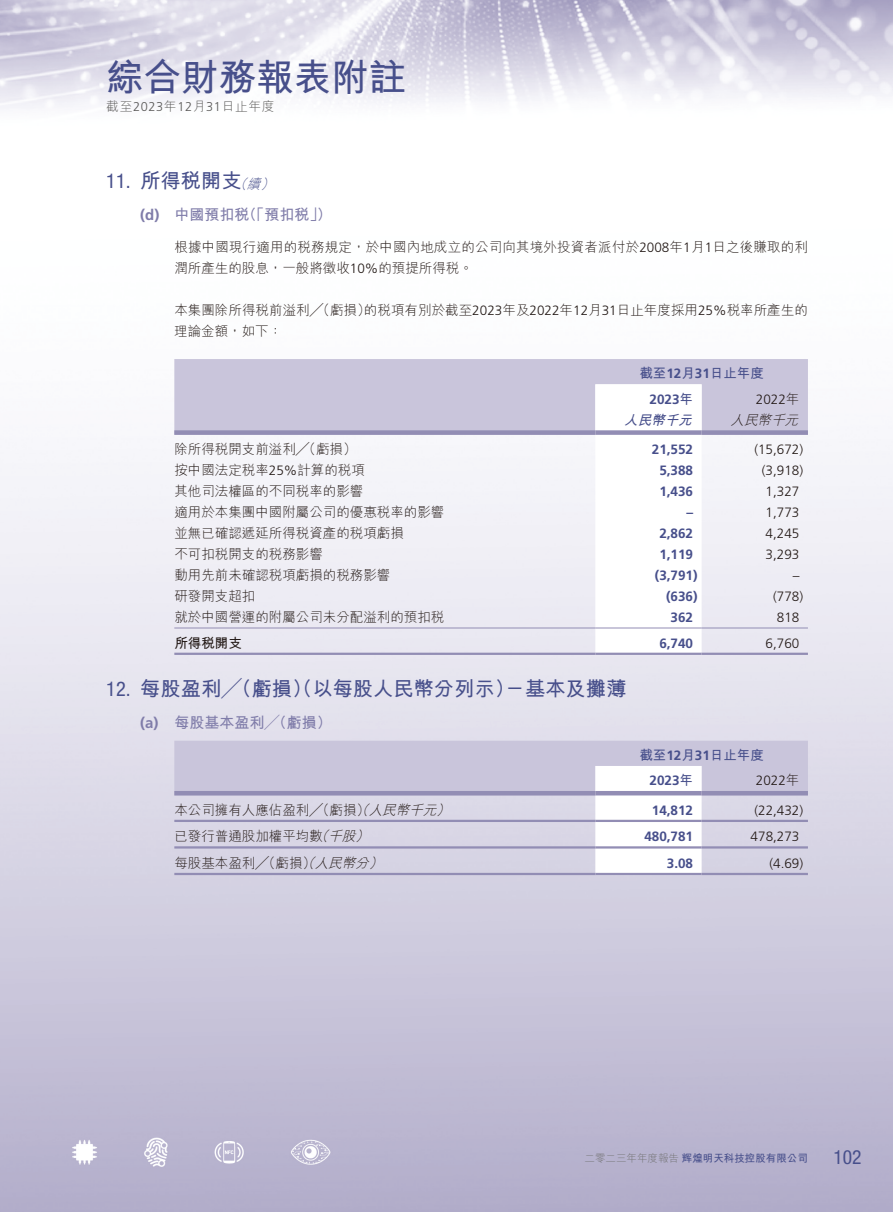
<style>
.page{position:relative;width:893px;height:1212px;background:#fff}
.page>*{position:absolute;margin:0;border:0;box-sizing:border-box;transform-origin:0 0}
.t1{font:700 37.5px "M Hei HK";color:#474f8b}
.t2{font:700 20.25px "M Hei HK";color:#474f8b}
.t3{font:condensed 20.25px "Helvetica Neue LT Std";color:#474f8b}
.t4{font:condensed 19.5px "Helvetica Neue LT Std";color:#474f8b}
.t5{font:700 15px "M Hei HK";color:#7f7ca9}
.t6{font:700 15px "Frutiger LT Std";color:#7f7ca9}
.t7{font:300 13.5px/21px "M Hei HK";color:#231916}
.t8{font:300 13.5px "Frutiger LT Std";color:#231916}
.t9{font:700 13.5px "Frutiger LT Std";color:#474f8b}
.t10{font:700 13.5px "M Hei HK";color:#474f8b}
.t11{font:italic 300 13.5px "M Hei HK";color:#231916}
.t12{font:italic 700 13.5px "M Hei HK";color:#474f8b}
.t13{font:700 13.5px "M Hei HK";color:#231916}
.t14{font:italic 300 13.5px "M Hei HK";color:#474f8b}
.t15{font:300 12.75px "M Hei HK";letter-spacing:.05em;color:#595857}
.t16{font:700 10.5px "M Hei HKS";color:#474f8b}
.s1{font-family:"Frutiger LT Std"}
.s2{font-family:"M Hei HK"}
.s3{font-style:italic}
.s4{font-family:"M Hei HK";font-weight:300;color:#727272}
</style>
<div class="page">
<img style="left:0;top:0;width:893px;height:1212px">
<div style="left:174px;top:359px;width:634px;height:71px;background:#c9c5db"></div>
<svg style="left:595px;top:384px;width:107px;height:269px"></svg>
<div style="left:174px;top:430px;width:421px;height:5px;background:#928db4"></div>
<div style="left:595px;top:430px;width:107px;height:5px;background:#928db4"></div>
<div style="left:702px;top:430px;width:106px;height:5px;background:#928db4"></div>
<hr style="left:174px;top:628px;width:421px;height:1px;background:#928db4">
<hr style="left:595px;top:628px;width:107px;height:1px;background:#928db4">
<hr style="left:702px;top:628px;width:106px;height:1px;background:#928db4">
<hr style="left:174px;top:653px;width:421px;height:2px;background:#928db4">
<hr style="left:595px;top:653px;width:107px;height:2px;background:#928db4">
<hr style="left:702px;top:653px;width:106px;height:2px;background:#928db4">
<svg style="left:174px;top:741px;width:634px;height:132px;background:#d7d4e4"></svg>
<hr style="left:174px;top:791px;width:421px;height:4px;background:#928db4">
<hr style="left:595px;top:791px;width:107px;height:4px;background:#928db4">
<hr style="left:702px;top:791px;width:106px;height:4px;background:#928db4">
<hr style="left:174px;top:820px;width:421px;height:2px;background:#928db4">
<hr style="left:595px;top:820px;width:107px;height:2px;background:#928db4">
<hr style="left:702px;top:820px;width:106px;height:2px;background:#928db4">
<hr style="left:174px;top:846px;width:421px;height:2px;background:#928db4">
<hr style="left:595px;top:846px;width:107px;height:2px;background:#928db4">
<hr style="left:702px;top:846px;width:106px;height:2px;background:#928db4">
<hr style="left:174px;top:873px;width:421px;height:2px;background:#928db4">
<hr style="left:595px;top:873px;width:107px;height:2px;background:#928db4">
<hr style="left:702px;top:873px;width:106px;height:2px;background:#928db4">
<h1 class="t1" style="left:106px;top:50px;width:301px">綜合財務報表附註</h1>
<p class="t15" style="left:106px;top:100px;width:170px">截至<span class="s1">2023</span>年<span class="s1">12</span>月<span class="s1">31</span>日止年度</p>
<h2 class="t3" style="left:106px;top:169px;width:26px">11.</h2>
<h2 class="t3" style="left:106px;top:677px;width:26px">12.</h2>
<h2 class="t2" style="left:140px;top:166px;width:103px">所得稅開支</h2>
<p class="t14" style="left:247px;top:177px;width:19px">續</p>
<p class="t14" style="left:233px;top:177px;width:19px">（</p>
<p class="t14" style="left:260px;top:177px;width:19px">(</p>
<p class="t6" style="left:140px;top:206px;width:21px">d( )</p>
<p class="t5" style="left:174px;top:204px;width:76px">中國預扣稅</p>
<p class="t5" style="left:242px;top:204px;width:91px">（「預扣稅 (「</p>
<p class="t7" style="left:174px;top:237px;width:635px">根據中國現行適用的稅務規定，於中國內地成立的公司向其境外投資者派付於<span class="s1">2008</span>年月<span class="s1">1 1</span>日之後賺取的利潤所產生的股息，一般將徵收<span class="s1">10%</span>的預提所得稅。</p>
<p class="t7" style="left:364px;top:300px;width:445px">的稅項有別於截至<span class="s1">2023</span>年及<span class="s1">2022</span>年<span class="s1">12</span>月<span class="s1">31</span>日止年度採用<span class="s1">25%</span>稅率所產生的</p>
<p class="t7" style="left:174px;top:300px;width:198px">本集團除所得稅前溢利╱（虧損）理論金額，如下：</p>
<p class="t10" style="left:639px;top:364px;width:126px">截至<span class="s1">12</span>月<span class="s1">31</span>日止年度</p>
<p class="t8" style="left:756px;top:391px;width:45px">2022<span class="s2">年</span></p>
<p class="t9" style="left:650px;top:391px;width:45px">2023<span class="s2">年</span></p>
<p class="t12" style="left:624px;top:410px;width:74px">人民幣千元</p>
<p class="t11" style="left:730px;top:413px;width:73px">人民幣千元</p>
<p class="t7" style="left:174px;top:438px;width:184px">除所得稅開支前溢利╱（虧損(</p>
<p class="t9" style="left:652px;top:441px;width:43px">21,552</p>
<p class="t8" style="left:754px;top:442px;width:50px">)15,672(</p>
<p class="t7" style="left:174px;top:459px;width:192px">按中國法定稅率<span class="s1">25%</span>計算的稅項</p>
<p class="t9" style="left:659px;top:462px;width:35px">5,388</p>
<p class="t8" style="left:762px;top:463px;width:43px">)3,918(</p>
<p class="t7" style="left:174px;top:480px;width:190px">其他司法權區的不同稅率的影響</p>
<p class="t9" style="left:659px;top:483px;width:35px">1,436</p>
<p class="t8" style="left:766px;top:484px;width:35px">1,327</p>
<p class="t7" style="left:174px;top:501px;width:271px">適用於本集團中國附屬公司的優惠稅率的影響</p>
<p class="t9" style="left:686px;top:504px;width:8px">–</p>
<p class="t8" style="left:766px;top:505px;width:35px">1,773</p>
<p class="t7" style="left:174px;top:522px;width:231px">並無已確認遞延所得稅資產的稅項虧損</p>
<p class="t9" style="left:659px;top:525px;width:35px">2,862</p>
<p class="t8" style="left:766px;top:526px;width:35px">4,245</p>
<p class="t7" style="left:174px;top:543px;width:150px">不可扣稅開支的稅務影響</p>
<p class="t9" style="left:659px;top:546px;width:35px">1,119</p>
<p class="t8" style="left:766px;top:547px;width:35px">3,293</p>
<p class="t7" style="left:174px;top:564px;width:218px">動用先前未確認稅項虧損的稅務影響</p>
<p class="t9" style="left:655px;top:567px;width:44px">)3,791(</p>
<p class="t8" style="left:793px;top:568px;width:8px">–</p>
<p class="t7" style="left:174px;top:585px;width:82px">研發開支超扣</p>
<p class="t9" style="left:666px;top:588px;width:33px">)636(</p>
<p class="t8" style="left:773px;top:589px;width:32px">)778(</p>
<p class="t7" style="left:174px;top:606px;width:271px">就於中國營運的附屬公司未分配溢利的預扣稅</p>
<p class="t9" style="left:671px;top:609px;width:24px">362</p>
<p class="t8" style="left:777px;top:610px;width:24px">818</p>
<p class="t13" style="left:174px;top:633px;width:69px">所得稅開支</p>
<h2 class="t2" style="left:140px;top:674px;width:487px">每股盈利╱（虧損）（以每股人民幣分列示－）基本及攤薄</h2>
<p class="t9" style="left:659px;top:635px;width:35px">6,740</p>
<p class="t8" style="left:766px;top:635px;width:35px">6,760</p>
<p class="t6" style="left:140px;top:714px;width:20px">a( )</p>
<p class="t5" style="left:174px;top:712px;width:159px">每股基本盈利╱（虧損(</p>
<p class="t10" style="left:639px;top:745px;width:126px">截至<span class="s1">12</span>月<span class="s1">31</span>日止年度</p>
<p class="t8" style="left:756px;top:773px;width:45px">2022<span class="s2">年</span></p>
<p class="t9" style="left:650px;top:773px;width:45px">2023<span class="s2">年</span></p>
<p class="t7" style="left:174px;top:799px;width:199px">本公司擁有人應佔盈利╱（虧損）<span class="s3">（</span></p>
<p class="t11" style="left:436px;top:803px;width:19px">(</p>
<p class="t11" style="left:369px;top:803px;width:73px">人民幣千元</p>
<p class="t9" style="left:652px;top:802px;width:43px">14,812</p>
<p class="t8" style="left:754px;top:802px;width:50px">)22,432(</p>
<p class="t11" style="left:315px;top:829px;width:19px">（</p>
<p class="t11" style="left:355px;top:829px;width:19px">(</p>
<p class="t7" style="left:174px;top:826px;width:186px">已發行普通股加權平均數<span class="s3">千股</span></p>
<p class="t9" style="left:644px;top:829px;width:50px">480,781</p>
<p class="t8" style="left:751px;top:829px;width:50px">478,273</p>
<p class="t7" style="left:174px;top:852px;width:145px">每股基本盈利╱（虧損）<span class="s3">（</span></p>
<p class="t11" style="left:369px;top:856px;width:19px">(</p>
<p class="t11" style="left:315px;top:856px;width:59px">人民幣分</p>
<p class="t9" style="left:667px;top:855px;width:28px">3.08</p>
<p class="t8" style="left:769px;top:855px;width:35px">)4.69(</p>
<p class="t16" style="left:584px;top:1150px;width:225px"><span class="s4">二零二三年年度報告</span>輝煌明天科技控股有限公司</p>
<h3 class="t4" style="left:833px;top:1146px;width:30px">102</h3>
</div>
